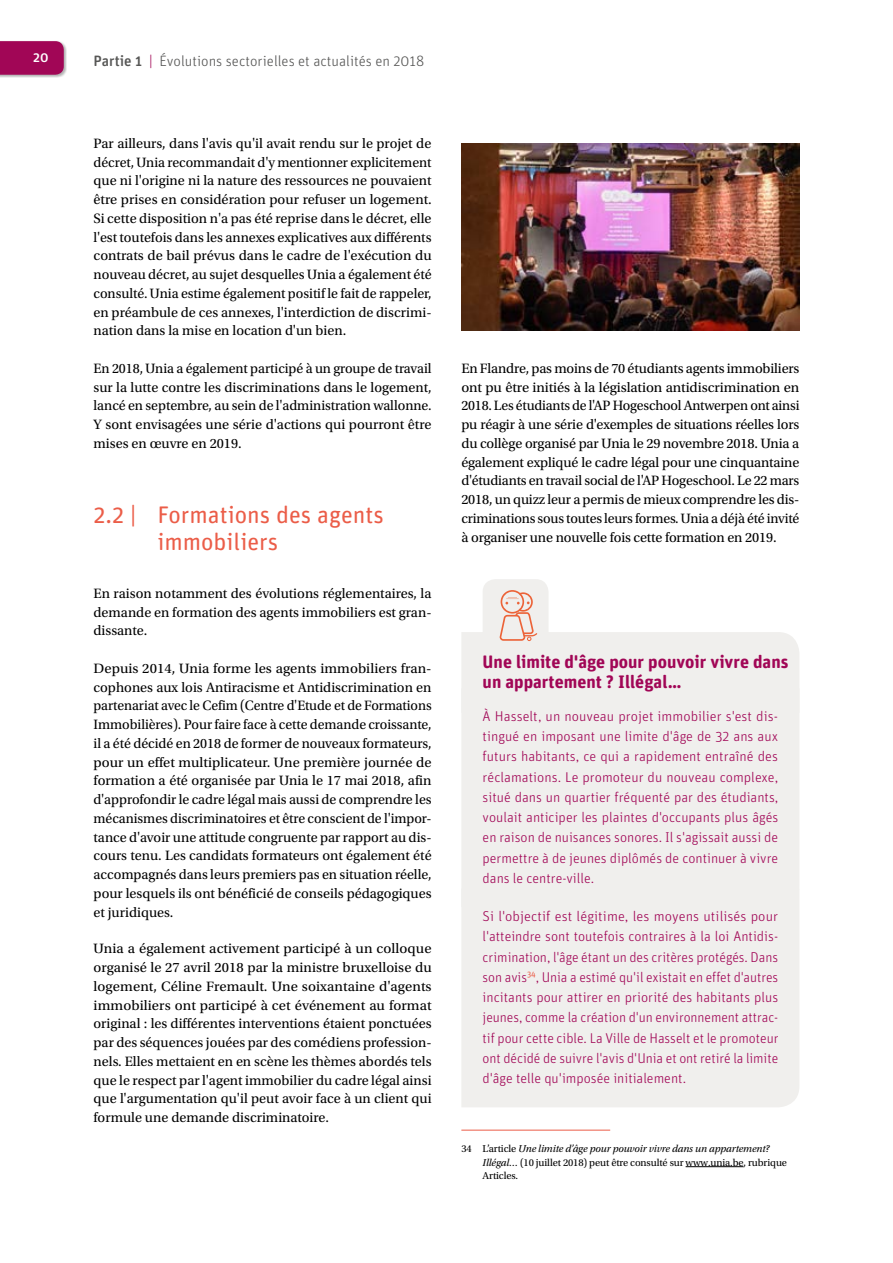
<style>
.page{position:relative;width:893px;height:1263px;background:#fff}
.page>*{position:absolute;margin:0;border:0;box-sizing:border-box;transform-origin:0 0}
.t1{font:24px/27px "Unit Rounded OT";color:#eb5d48}
.Cas_vecu_-_titel{font:700 18px/20.2px "Unit Rounded OT";color:#a10656}
.t2{font:300 15px "Unit Rounded OT";color:#575756}
.Body{font:14.25px/18.8px "Utopia Std";color:#000;text-align:justify}
.Cas_vécu_-_body{font:300 14.25px/20.2px "Unit Rounded OT";color:#a10656;text-align:justify}
.Afbeelding{font:14.25px/18.8px "Utopia Std";color:#000;text-align:justify}
.t3{font:500 13.5px "Unit Rounded OT";color:#fff}
.Voetnoot{font:10.5px/13.5px "Utopia Std";letter-spacing:-.01em;color:#000}
.s1{font-weight:500}
.s2{color:#a10656}
.s3{font-style:italic}
</style>
<div class="page">
<div style="left:0;top:41px;width:67px;height:37px;background:#000;opacity:.3"></div>
<svg style="left:0;top:41px;width:64px;height:34px;background:#a20b59"></svg>
<div style="left:483px;top:579px;width:66px;height:74px;background:#f0efed;border-radius:13px"></div>
<div style="left:461px;top:713px;width:338px;height:175px;background:#f0efed"></div>
<div style="left:461px;top:888px;width:338px;height:219px;background:#f0efed"></div>
<img style="left:461px;top:143px;width:338px;height:187px">
<svg style="left:461px;top:590px;width:338px;height:123px"></svg>
<hr style="left:461px;top:1130px;width:149px;height:1px;background:#eb5d48">
<hr style="left:686px;top:1166px;width:57px;height:1px;background:#000">
<p class="t3" style="left:33px;top:49px;width:17px">20</p>
<p class="t2" style="left:94px;top:52px;width:332px"><span class="s1">Partie 1</span> <span class="s2">|</span> Évolutions sectorielles et actualités en 2018</p>
<p class="Body" style="left:94px;top:134px;width:340px">Par ailleurs, dans l'avis qu'il avait rendu sur le projet de décret, Unia recommandait d'y mentionner explicitement que ni l'origine ni la nature des ressources ne pouvaient être prises en considération pour refuser un logement.<br>Si cette disposition n'a pas été reprise dans le décret, elle l'est toutefois dans les annexes explicatives aux différents contrats de bail prévus dans le cadre de l'exécution du nouveau décret, au sujet desquelles Unia a également été consulté. Unia estime également positif le fait de rappeler, en préambule de ces annexes, l'interdiction de discrimi&shy;nation dans la mise en location d'un bien.</p>
<p class="Body" style="left:94px;top:359px;width:340px">En 2018, Unia a également participé à un groupe de travail sur la lutte contre les discriminations dans le logement, lancé en septembre, au sein de l'administration wallonne.<br>Y sont envisagées une série d'actions qui pourront être mises en œuvre en 2019.</p>
<p class="t1" style="left:157px;top:501px;width:228px;text-indent:-64px">2.2 | Formations des agents immobiliers</p>
<p class="Body" style="left:94px;top:584px;width:340px">En raison notamment des évolutions réglementaires, la demande en formation des agents immobiliers est gran&shy;dissante.</p>
<p class="Body" style="left:94px;top:659px;width:340px">Depuis 2014, Unia forme les agents immobiliers fran&shy;cophones aux lois Antiracisme et Antidiscrimination en partenariat avec le Cefim (Centre d'Etude et de Formations Immobilières). Pour faire face à cette demande croissante, il a été décidé en 2018 de former de nouveaux formateurs, pour un effet multiplicateur. Une première journée de formation a été organisée par Unia le 17 mai 2018, afin d'approfondir le cadre légal mais aussi de comprendre les mécanismes discriminatoires et être conscient de l'impor&shy;tance d'avoir une attitude congruente par rapport au dis&shy;cours tenu. Les candidats formateurs ont également été accompagnés dans leurs premiers pas en situation réelle, pour lesquels ils ont bénéficié de conseils pédagogiques et juridiques.</p>
<p class="Afbeelding" style="left:94px;top:940px;width:340px">Unia a également activement participé à un colloque organisé le 27 avril 2018 par la ministre bruxelloise du logement, Céline Fremault. Une soixantaine d'agents immobiliers ont participé à cet événement au format original : les différentes interventions étaient ponctuées par des séquences jouées par des comédiens profession&shy;nels. Elles mettaient en en scène les thèmes abordés tels que le respect par l'agent immobilier du cadre légal ainsi que l'argumentation qu'il peut avoir face à un client qui formule une demande discriminatoire.</p>
<p class="Body" style="left:461px;top:359px;width:340px">En Flandre, pas moins de 70 étudiants agents immobiliers ont pu être initiés à la législation antidiscrimination en 2018. Les étudiants de l'AP Hogeschool Antwerpen ont ainsi pu réagir à une série d'exemples de situations réelles lors du collège organisé par Unia le 29 novembre 2018. Unia a également expliqué le cadre légal pour une cinquantaine d'étudiants en travail social de l'AP Hogeschool. Le 22 mars 2018, un quizz leur a permis de mieux comprendre les dis&shy;criminations sous toutes leurs formes. Unia a déjà été invité à organiser une nouvelle fois cette formation en 2019.</p>
<h6 class="Cas_vecu_-_titel" style="left:483px;top:651px;width:307px">Une limite d'âge pour pouvoir vivre dans un appartement ? Illégal…</h6>
<p class="Cas_vécu_-_body" style="left:483px;top:706px;width:297px">À Hasselt, un nouveau projet immobilier s'est dis&shy;tingué en imposant une limite d'âge de 32 ans aux futurs habitants, ce qui a rapidement entraîné des réclamations. Le promoteur du nouveau complexe, situé dans un quartier fréquenté par des étudiants, voulait anticiper les plaintes d'occupants plus âgés en raison de nuisances sonores. Il s'agissait aussi de permettre à de jeunes diplômés de continuer à vivre dans le centre-ville.</p>
<p class="Cas_vécu_-_body" style="left:483px;top:906px;width:297px">Si l'objectif est légitime, les moyens utilisés pour l'atteindre sont toutefois contraires à la loi Antidis&shy;crimination, l'âge étant un des critères protégés. Dans son avis<sup>34</sup>, Unia a estimé qu'il existait en effet d'autres incitants pour attirer en priorité des habitants plus jeunes, comme la création d'un environnement attrac&shy;tif pour cette cible. La Ville de Hasselt et le promoteur ont décidé de suivre l'avis d'Unia et ont retiré la limite d'âge telle qu'imposée initialement.</p>
<p class="Voetnoot" style="left:483px;top:1142px;width:306px;text-indent:-21px">34 L’article <span class="s3">Une limite d’âge pour pouvoir vivre dans un appartement?<br>Illégal…</span> (10 juillet 2018) peut être consulté sur www.unia.be, rubrique<br>Articles.</p>
</div>
